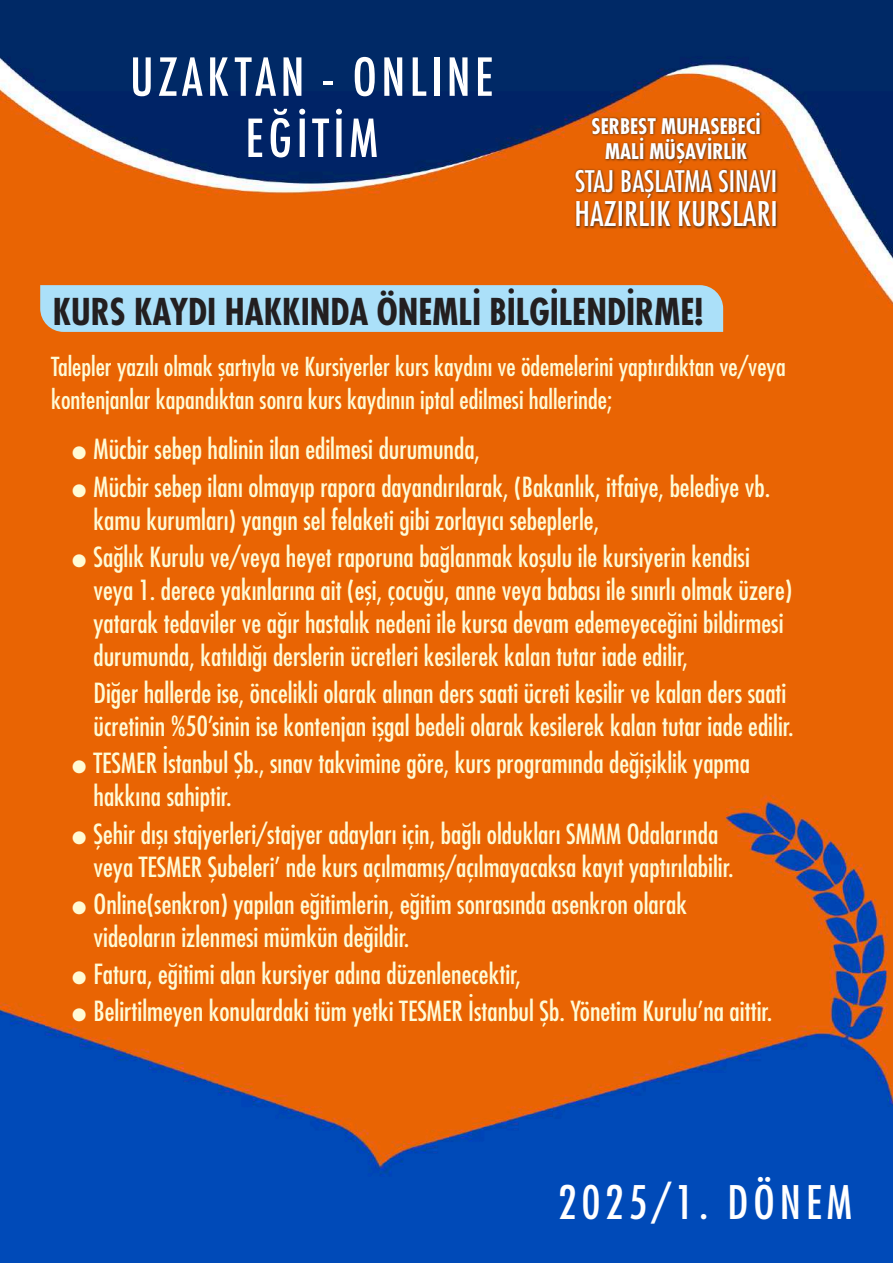
<style>
.page{position:relative;width:893px;height:1263px;background:#fff}
.page>*{position:absolute;margin:0;border:0;box-sizing:border-box;transform-origin:0 0}
.t1{font:500 condensed 51px/61.2px "Futura";letter-spacing:.09em;color:#fff;text-align:center}
.t2{font:condensed 45px "Futura Std";letter-spacing:.11em;color:#fff}
.t3{font:700 condensed 36px "Futura Std";color:#231f20}
.t4{font:condensed 33px "Futura Std";color:#fff}
.t5{font:condensed 28.95px "Futura Std";color:#fff}
.t6{font:condensed 27px/33px "Futura Std";color:#fffbd6}
.t7{font:condensed 25.5px/33px "Futura Std";color:#fffbd6}
.t8{font:700 condensed 21px/25.2px "Futura Std";color:#fff;text-align:center}
</style>
<div class="page">
<img style="left:0;top:0;width:893px;height:1263px">
<div style="left:40px;top:285px;width:683px;height:47px;background:#abe0f9"></div>
<div style="left:574px;top:110px;width:204px;height:119px;background:#231f20;opacity:.75"></div>
<h1 class="t1" style="left:130px;top:47px;width:365px">UZAKTAN - ONLINE<br>EĞİTİM</h1>
<p class="t8" style="left:591px;top:113px;width:171px">SERBEST MUHASEBECİ<br>MALİ MÜŞAVİRLİK</p>
<p class="t5" style="left:575px;top:161px;width:204px">STAJ BAŞLATMA SINAVI</p>
<p class="t4" style="left:575px;top:191px;width:205px">HAZIRLIK KURSLARI</p>
<h3 class="t3" style="left:53px;top:287px;width:652px">KURS KAYDI HAKKINDA ÖNEMLİ BİLGİLENDİRME!</h3>
<p class="t7" style="left:51px;top:349px;width:736px">Talepler yazılı olmak şartıyla ve Kursiyerler kurs kaydını ve ödemelerini yaptırdıktan ve/veya kontenjanlar kapandıktan sonra kurs kaydının iptal edilmesi hallerinde;</p>
<p class="t6" style="left:72px;top:431px;width:409px">● Mücbir sebep halinin ilan edilmesi durumunda,</p>
<p class="t6" style="left:94px;top:469px;width:678px;text-indent:-21px">● Mücbir sebep ilanı olmayıp rapora dayandırılarak, (Bakanlık, itfaiye, belediye vb. kamu kurumları) yangın sel felaketi gibi zorlayıcı sebeplerle,</p>
<p class="t6" style="left:94px;top:539px;width:700px;text-indent:-21px">● Sağlık Kurulu ve/veya heyet raporuna bağlanmak koşulu ile kursiyerin kendisi veya 1. derece yakınlarına ait (eşi, çocuğu, anne veya babası ile sınırlı olmak üzere) yatarak tedaviler ve ağır hastalık nedeni ile kursa devam edemeyeceğini bildirmesi durumunda, katıldığı derslerin ücretleri kesilerek kalan tutar iade edilir,</p>
<p class="t6" style="left:94px;top:675px;width:702px">Diğer hallerde ise, öncelikli olarak alınan ders saati ücreti kesilir ve kalan ders saati ücretinin %50’sinin ise kontenjan işgal bedeli olarak kesilerek kalan tutar iade edilir.</p>
<p class="t6" style="left:94px;top:745px;width:658px;text-indent:-21px">● TESMER İstanbul Şb., sınav takvimine göre, kurs programında değişiklik yapma hakkına sahiptir.</p>
<p class="t6" style="left:94px;top:816px;width:641px;text-indent:-21px">● Şehir dışı stajyerleri/stajyer adayları için, bağlı oldukları SMMM Odalarında veya TESMER Şubeleri’ nde kurs açılmamış/açılmayacaksa kayıt yaptırılabilir.</p>
<p class="t6" style="left:94px;top:886px;width:595px;text-indent:-21px">● Online(senkron) yapılan eğitimlerin, eğitim sonrasında asenkron olarak videoların izlenmesi mümkün değildir.</p>
<p class="t6" style="left:72px;top:956px;width:450px">● Fatura, eğitimi alan kursiyer adına düzenlenecektir,</p>
<p class="t6" style="left:72px;top:993px;width:702px">● Belirtilmeyen konulardaki tüm yetki TESMER İstanbul Şb. Yönetim Kurulu’na aittir.</p>
<h2 class="t2" style="left:558px;top:1171px;width:295px">2025/1. DÖNEM</h2>
</div>
